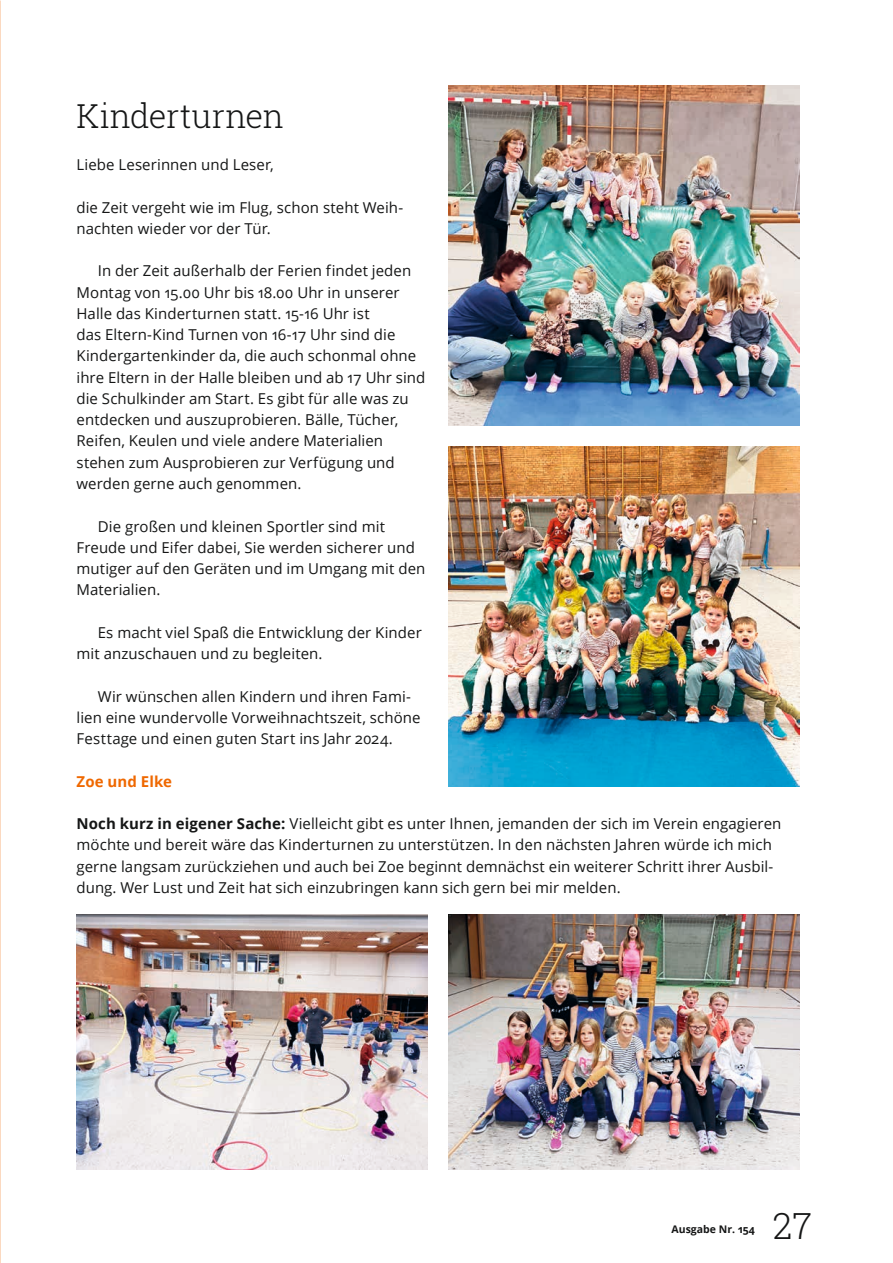
<style>
.page{position:relative;width:893px;height:1263px;background:#fff}
.page>*{position:absolute;margin:0;border:0;box-sizing:border-box;transform-origin:0 0}
.t1{font:300 36px "Roboto Slab";color:#151616}
.t2{font:300 33px "Roboto Slab";color:#151616}
.t3{font:15px/21.3px "Open Sans";letter-spacing:.005em;color:#151616}
.t4{font:700 15px "Open Sans";letter-spacing:.01em;color:#ef6800}
.t5{font:700 10.5px "Open Sans";color:#151616}
.s1{font-weight:700}
</style>
<div class="page">
<img style="left:449px;top:85px;width:350px;height:340px">
<img style="left:449px;top:446px;width:350px;height:341px">
<img style="left:77px;top:914px;width:350px;height:255px">
<img style="left:449px;top:914px;width:350px;height:255px">
<h2 class="t2" style="left:77px;top:93px;width:209px">Kinderturnen</h2>
<p class="t3" style="left:77px;top:154px;width:199px">Liebe Leserinnen und Leser,</p>
<p class="t3" style="left:77px;top:196px;width:328px">die Zeit vergeht wie im Flug, schon steht Weih&shy;nachten wieder vor der Tür.</p>
<p class="t3" style="left:77px;top:260px;width:350px;text-indent:21px">In der Zeit außerhalb der Ferien findet jeden Montag von 15.00 Uhr bis 18.00 Uhr in unserer Halle das Kinderturnen statt. 15-16 Uhr ist<br>das Eltern-Kind Turnen von 16-17 Uhr sind die Kindergartenkinder da, die auch schonmal ohne ihre Eltern in der Halle bleiben und ab 17 Uhr sind die Schulkinder am Start. Es gibt für alle was zu entdecken und auszuprobieren. Bälle, Tücher, Reifen, Keulen und viele andere Materialien stehen zum Ausprobieren zur Verfügung und werden gerne auch genommen.</p>
<p class="t3" style="left:77px;top:515px;width:350px;text-indent:21px">Die großen und kleinen Sportler sind mit Freude und Eifer dabei, Sie werden sicherer und mutiger auf den Geräten und im Umgang mit den Materialien.</p>
<p class="t3" style="left:77px;top:621px;width:347px;text-indent:21px">Es macht viel Spaß die Entwicklung der Kinder mit anzuschauen und zu begleiten.</p>
<p class="t3" style="left:77px;top:685px;width:346px;text-indent:21px">Wir wünschen allen Kindern und ihren Fami&shy;lien eine wundervolle Vorweihnachtszeit, schöne<br>Festtage und einen guten Start ins Jahr 2024.</p>
<p class="t4" style="left:77px;top:771px;width:97px">Zoe und Elke</p>
<p class="t3" style="left:77px;top:813px;width:706px"><span class="s1">Noch kurz in eigener Sache:</span> Vielleicht gibt es unter Ihnen, jemanden der sich im Verein engagieren möchte und bereit wäre das Kinderturnen zu unterstützen. In den nächsten Jahren würde ich mich gerne langsam zurückziehen und auch bei Zoe beginnt demnächst ein weiterer Schritt ihrer Ausbil&shy;dung. Wer Lust und Zeit hat sich einzubringen kann sich gern bei mir melden.</p>
<p class="t5" style="left:672px;top:1222px;width:85px">Ausgabe Nr. 154</p>
<h1 class="t1" style="left:773px;top:1201px;width:41px">27</h1>
</div>
